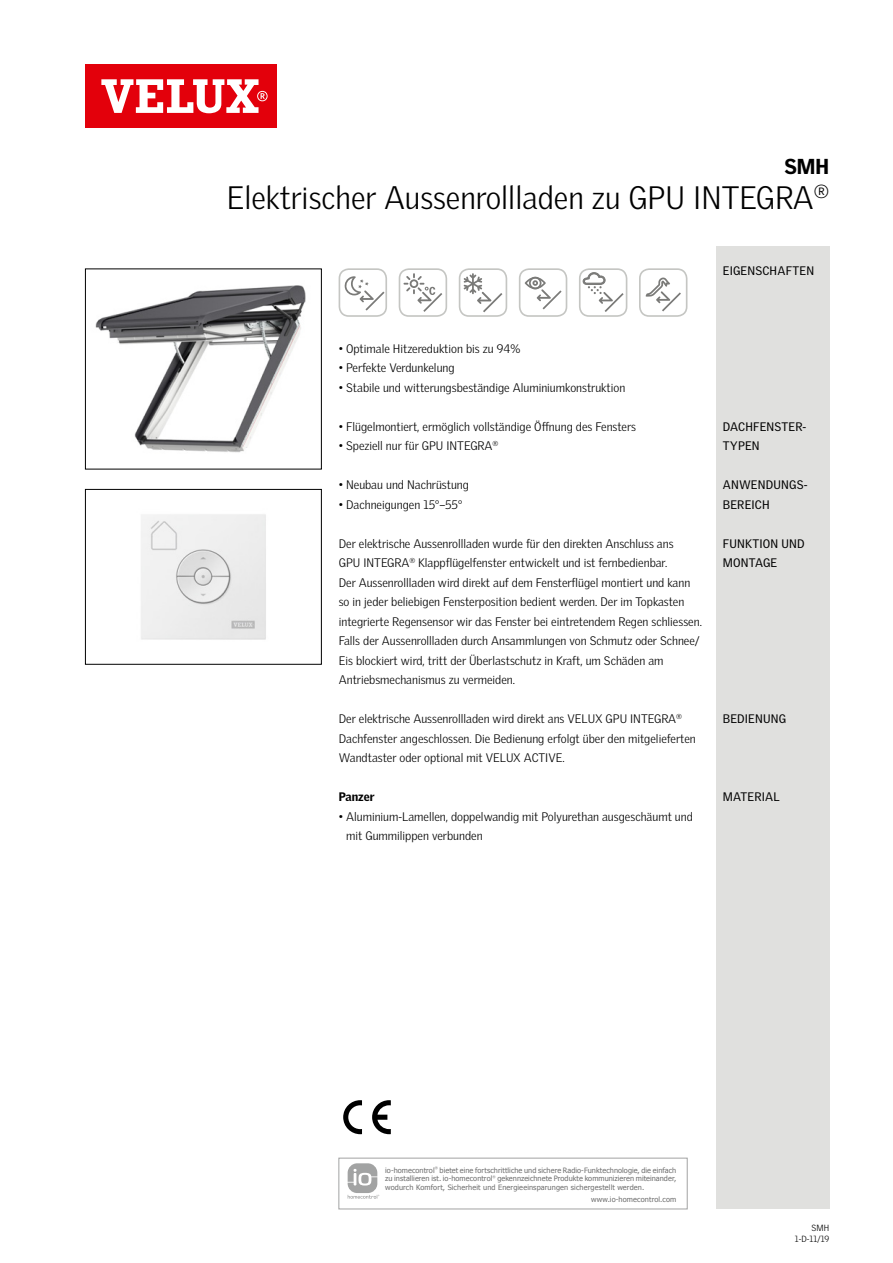
<style>
.page{position:relative;width:893px;height:1263px;background:#fff}
.page>*{position:absolute;margin:0;border:0;box-sizing:border-box;transform-origin:0 0}
.t1{font:300 31.5px "Velux Gothic";color:#000}
.t2{font:900 21px "Velux Gothic";color:#000}
.t3{font:300 12px/19.5px "Velux Gothic";color:#000}
.t4{font:12px/19.5px "Velux Gothic";letter-spacing:.015em;color:#000}
.t5{font:900 12px "Velux Gothic";color:#000}
.t6{font:300 8.7px/10.5px "Velux Gothic";color:#000;text-align:right}
.t7{font:7.35px/8.9px "Tahoma";letter-spacing:.01em;color:#6e6e6e}
.t8{font:3.45px "Tahoma";color:#6e6e6e}
</style>
<div class="page">
<div style="left:85px;top:64px;width:191px;height:64px;background:#e3000b"></div>
<svg style="left:101px;top:79px;width:167px;height:34px"></svg>
<div style="left:716px;top:247px;width:113px;height:962px;background:#e0e0de"></div>
<img style="left:95px;top:285px;width:211px;height:168px">
<div style="left:85px;top:268px;width:237px;height:201px;border:1px solid #000"></div>
<svg style="left:372px;top:1100px;width:19px;height:34px"></svg>
<svg style="left:343px;top:1100px;width:19px;height:34px"></svg>
<img style="left:141px;top:514px;width:125px;height:126px">
<div style="left:85px;top:489px;width:237px;height:176px;border:1px solid #000"></div>
<svg style="left:344px;top:276px;width:40px;height:35px"></svg>
<div style="left:339px;top:268px;width:48px;height:49px;border:2px solid #c5c6c3;border-radius:9px"></div>
<svg style="left:403px;top:273px;width:39px;height:39px"></svg>
<div style="left:399px;top:268px;width:48px;height:49px;border:2px solid #c5c6c3;border-radius:9px"></div>
<svg style="left:583px;top:272px;width:41px;height:40px"></svg>
<div style="left:579px;top:268px;width:48px;height:49px;border:2px solid #c5c6c3;border-radius:9px"></div>
<svg style="left:525px;top:277px;width:37px;height:32px"></svg>
<div style="left:519px;top:268px;width:48px;height:49px;border:2px solid #c5c6c3;border-radius:9px"></div>
<svg style="left:645px;top:277px;width:36px;height:34px"></svg>
<div style="left:639px;top:268px;width:48px;height:49px;border:2px solid #c5c6c3;border-radius:9px"></div>
<svg style="left:464px;top:273px;width:38px;height:39px"></svg>
<div style="left:459px;top:268px;width:48px;height:49px;border:2px solid #c5c6c3;border-radius:9px"></div>
<div style="left:339px;top:1158px;width:348px;height:51px;border:1px solid #a2a3a3"></div>
<svg style="left:348px;top:1163px;width:31px;height:36px"></svg>
<h2 class="t2" style="left:784px;top:153px;width:46px">SMH</h2>
<h1 class="t1" style="left:227px;top:179px;width:604px">Elektrischer Aussenrollladen zu GPU INTEGRA<sup>®</sup></h1>
<p class="t4" style="left:723px;top:260px;width:93px">EIGENSCHAFTEN</p>
<p class="t3" style="left:339px;top:338px;width:183px">• Optimale Hitzereduktion bis zu 94%</p>
<p class="t3" style="left:339px;top:358px;width:117px">• Perfekte Verdunkelung</p>
<p class="t3" style="left:339px;top:377px;width:288px">• Stabile und witterungsbeständige Aluminiumkonstruktion</p>
<p class="t3" style="left:339px;top:416px;width:299px">• Flügelmontiert, ermöglich vollständige Öffnung des Fensters</p>
<p class="t3" style="left:339px;top:436px;width:161px">• Speziell nur für GPU INTEGRA<sup>®</sup></p>
<p class="t3" style="left:339px;top:475px;width:132px">• Neubau und Nachrüstung</p>
<p class="t3" style="left:339px;top:494px;width:125px">• Dachneigungen 15°–55°</p>
<p class="t3" style="left:339px;top:533px;width:365px">Der elektrische Aussenrollladen wurde für den direkten Anschluss ans<br>GPU INTEGRA<sup>®</sup> Klappflügelfenster entwickelt und ist fernbedienbar.<br>Der Aussenrollladen wird direkt auf dem Fensterflügel montiert und kann so in jeder beliebigen Fensterposition bedient werden. Der im Topkasten integrierte Regensensor wir das Fenster bei eintretendem Regen schliessen.<br>Falls der Aussenrollladen durch Ansammlungen von Schmutz oder Schnee/ Eis blockiert wird, tritt der Überlastschutz in Kraft, um Schäden am Antriebsmechanismus zu vermeiden.</p>
<p class="t3" style="left:339px;top:709px;width:358px">Der elektrische Aussenrollladen wird direkt ans VELUX GPU INTEGRA<sup>®<br></sup>Dachfenster angeschlossen. Die Bedienung erfolgt über den mitgelieferten<br>Wandtaster oder optional mit VELUX ACTIVE.</p>
<p class="t5" style="left:339px;top:789px;width:37px">Panzer</p>
<p class="t3" style="left:346px;top:806px;width:348px;text-indent:-7px">• Aluminium-Lamellen, doppelwandig mit Polyurethan ausgeschäumt und mit Gummilippen verbunden</p>
<p class="t4" style="left:723px;top:416px;width:85px">DACHFENSTER-<br>TYPEN</p>
<p class="t4" style="left:723px;top:475px;width:86px">ANWENDUNGS-<br>BEREICH</p>
<p class="t4" style="left:723px;top:533px;width:83px">FUNKTION UND<br>MONTAGE</p>
<p class="t4" style="left:723px;top:709px;width:65px">BEDIENUNG</p>
<p class="t4" style="left:723px;top:787px;width:58px">MATERIAL</p>
<p class="t7" style="left:385px;top:1165px;width:51px">io-homecontrol</p>
<p class="t8" style="left:435px;top:1165px;width:5px">®</p>
<p class="t7" style="left:385px;top:1165px;width:293px;text-indent:54px">bietet eine fortschrittliche und sichere Radio-Funktechnologie, die einfach zu installieren ist. io-homecontrol</p>
<p class="t8" style="left:492px;top:1174px;width:5px">®</p>
<p class="t7" style="left:385px;top:1174px;width:293px;text-indent:112px">gekennzeichnete Produkte kommunizieren miteinander, wodurch Komfort, Sicherheit und Energieeinsparungen sichergestellt werden.</p>
<p class="t7" style="left:591px;top:1195px;width:87px">www.io-homecontrol.com</p>
<p class="t6" style="left:795px;top:1223px;width:36px">SMH<br>1-D-11/19</p>
</div>
